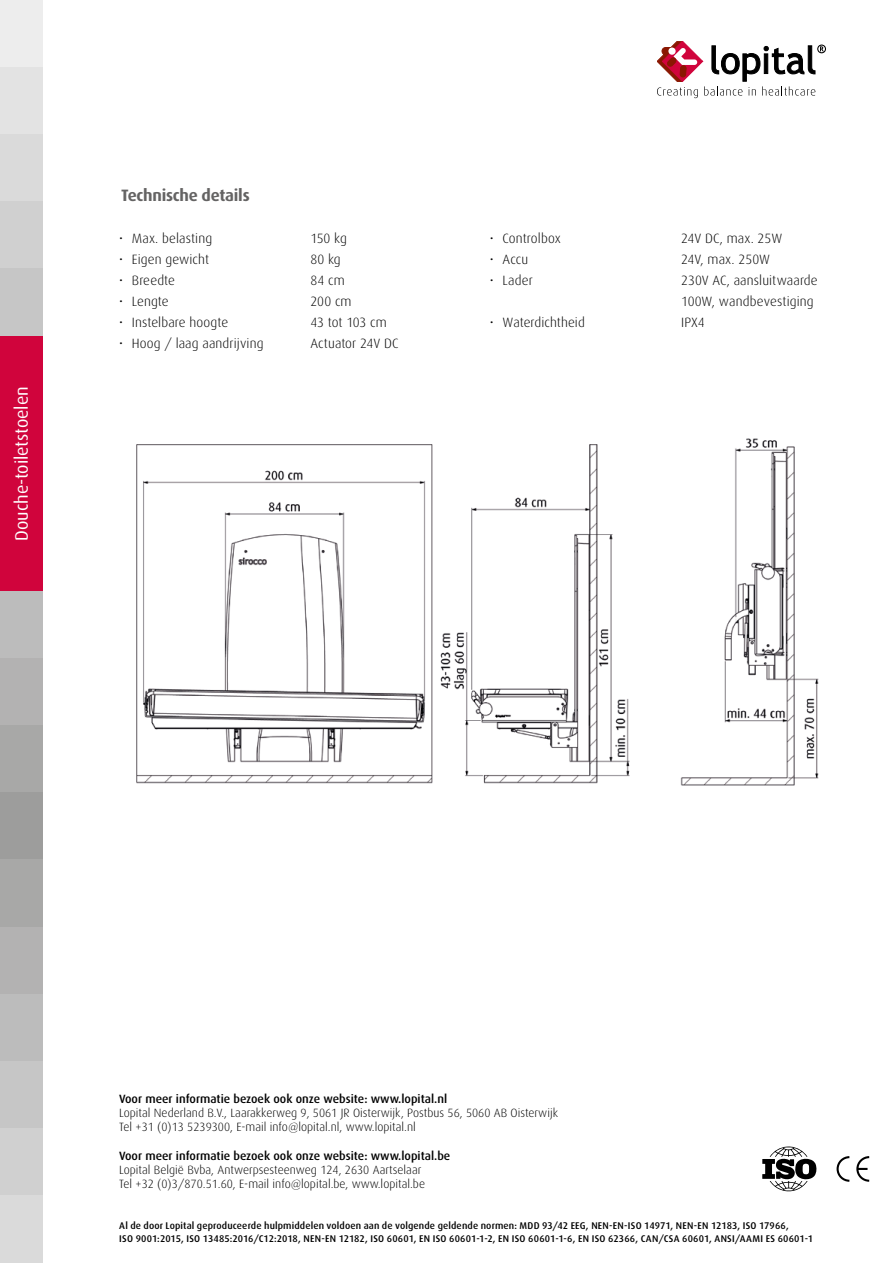
<style>
.page{position:relative;width:893px;height:1263px;background:#fff}
.page>*{position:absolute;margin:0;border:0;box-sizing:border-box;transform-origin:0 0}
.t1{font:18px "Dax";letter-spacing:-.005em;color:#fff}
.t2{font:700 16.5px "Dax";letter-spacing:-.015em;color:#646363}
.t3{font:300 13.5px/21px "Dax";letter-spacing:.005em;color:#000}
.t4{font:300 12px/14.2px "Dax";color:#000}
.t5{font:500 12px "Dax";color:#000}
.t6{font:500 9.75px/12.8px "Dax";letter-spacing:.015em;color:#000}
</style>
<div class="page">
<svg style="left:657px;top:41px;width:169px;height:57px"></svg>
<svg style="left:836px;top:1156px;width:34px;height:26px"></svg>
<svg style="left:762px;top:1146px;width:54px;height:45px"></svg>
<div style="left:0;top:336px;width:43px;height:255px;background:#d0043c"></div>
<div style="left:0;top:0;width:43px;height:67px;background:#ededed"></div>
<div style="left:0;top:67px;width:43px;height:67px;background:#e3e3e3"></div>
<div style="left:0;top:134px;width:43px;height:68px;background:#dadada"></div>
<div style="left:0;top:202px;width:43px;height:67px;background:#d0d0d0"></div>
<div style="left:0;top:269px;width:43px;height:67px;background:#c6c6c6"></div>
<div style="left:0;top:591px;width:43px;height:67px;background:#bcbcbc"></div>
<div style="left:0;top:658px;width:43px;height:67px;background:#b3b2b2"></div>
<div style="left:0;top:725px;width:43px;height:68px;background:#a8a8a7"></div>
<div style="left:0;top:793px;width:43px;height:67px;background:#9d9d9c"></div>
<div style="left:0;top:860px;width:43px;height:67px;background:#a8a8a7"></div>
<div style="left:0;top:927px;width:43px;height:67px;background:#b3b2b2"></div>
<div style="left:0;top:994px;width:43px;height:67px;background:#bcbcbc"></div>
<div style="left:0;top:1061px;width:43px;height:67px;background:#c6c6c6"></div>
<div style="left:0;top:1128px;width:43px;height:68px;background:#d0d0d0"></div>
<div style="left:0;top:1196px;width:43px;height:67px;background:#dadada"></div>
<img style="left:136px;top:438px;width:683px;height:348px">
<h1 class="t1" style="left:12px;top:541px;width:156px;rotate:-90deg">Douche-toiletstoelen</h1>
<h2 class="t2" style="left:121px;top:186px;width:130px">Technische details</h2>
<h3 class="t3" style="left:119px;top:228px;width:95px">• Max. belasting</h3>
<h3 class="t3" style="left:310px;top:228px;width:38px">150 kg</h3>
<h3 class="t3" style="left:119px;top:249px;width:92px">• Eigen gewicht</h3>
<h3 class="t3" style="left:310px;top:249px;width:32px">80 kg</h3>
<h3 class="t3" style="left:119px;top:270px;width:57px">• Breedte</h3>
<h3 class="t3" style="left:310px;top:270px;width:36px">84 cm</h3>
<h3 class="t3" style="left:119px;top:291px;width:51px">• Lengte</h3>
<h3 class="t3" style="left:310px;top:291px;width:43px">200 cm</h3>
<h3 class="t3" style="left:119px;top:312px;width:111px">• Instelbare hoogte</h3>
<h3 class="t3" style="left:310px;top:312px;width:78px">43 tot 103 cm</h3>
<h3 class="t3" style="left:119px;top:333px;width:146px">• Hoog / laag aandrijving</h3>
<h3 class="t3" style="left:310px;top:333px;width:90px">Actuator 24V DC</h3>
<h3 class="t3" style="left:490px;top:228px;width:72px">• Controlbox</h3>
<h3 class="t3" style="left:681px;top:228px;width:103px">24V DC, max. 25W</h3>
<h3 class="t3" style="left:490px;top:249px;width:40px">• Accu</h3>
<h3 class="t3" style="left:681px;top:249px;width:90px">24V, max. 250W</h3>
<h3 class="t3" style="left:490px;top:270px;width:44px">• Lader</h3>
<h3 class="t3" style="left:681px;top:270px;width:138px">230V AC, aansluitwaarde<br>100W, wandbevestiging</h3>
<h3 class="t3" style="left:490px;top:312px;width:96px">• Waterdichtheid</h3>
<h3 class="t3" style="left:681px;top:312px;width:25px">IPX4</h3>
<p class="t5" style="left:119px;top:1092px;width:330px">Voor meer informatie bezoek ook onze website: www.lopital.nl</p>
<p class="t4" style="left:119px;top:1106px;width:440px">Lopital Nederland B.V., Laarakkerweg 9, 5061 JR Oisterwijk, Postbus 56, 5060 AB Oisterwijk<br>Tel +31 (0)13 5239300, E-mail info@lopital.nl, www.lopital.nl</p>
<p class="t5" style="left:119px;top:1149px;width:333px">Voor meer informatie bezoek ook onze website: www.lopital.be</p>
<p class="t4" style="left:119px;top:1163px;width:307px">Lopital België Bvba, Antwerpsesteenweg 124, 2630 Aartselaar<br>Tel +32 (0)3/870.51.60, E-mail info@lopital.be, www.lopital.be</p>
<p class="t6" style="left:119px;top:1219px;width:695px">Al de door Lopital geproduceerde hulpmiddelen voldoen aan de volgende geldende normen: MDD 93/42 EEG, NEN-EN-ISO 14971, NEN-EN 12183, ISO 17966,<br>ISO 9001:2015, ISO 13485:2016/C12:2018, NEN-EN 12182, ISO 60601, EN ISO 60601-1-2, EN ISO 60601-1-6, EN ISO 62366, CAN/CSA 60601, ANSI/AAMI ES 60601-1</p>
</div>
